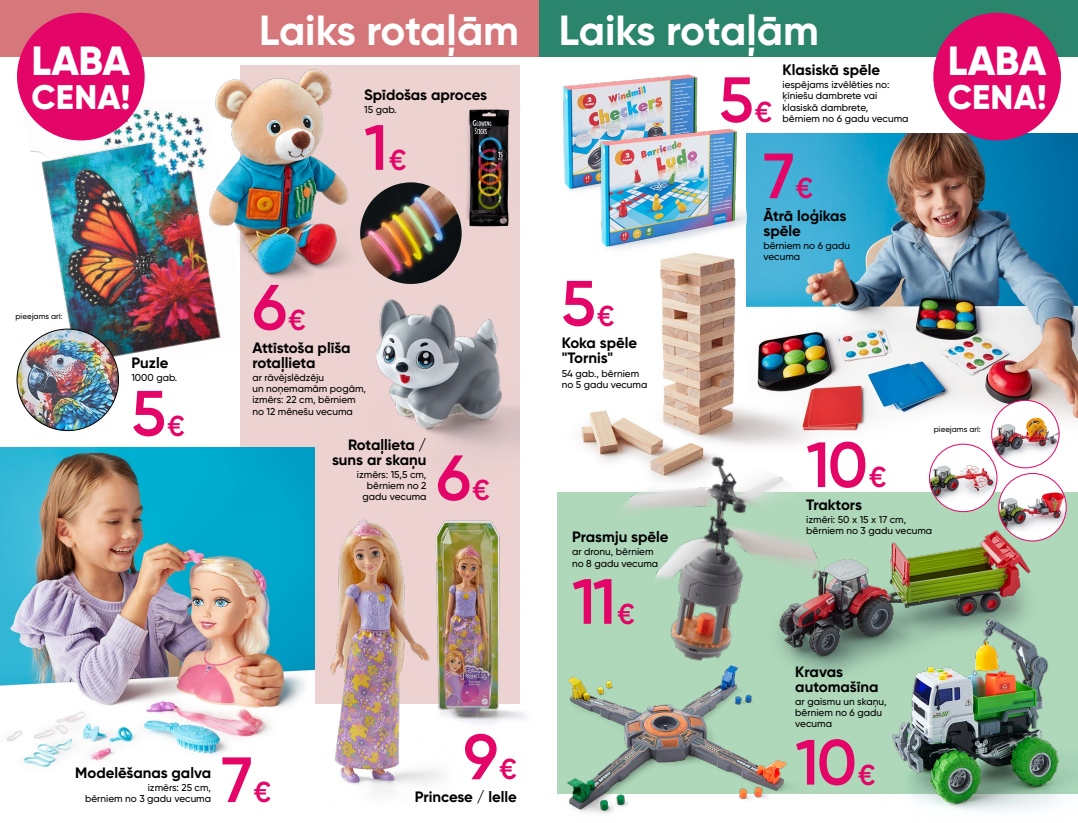
<style>
.page{position:relative;width:1078px;height:823px;background:#fff}
.page>*{position:absolute;margin:0;border:0;box-sizing:border-box;transform-origin:0 0}
.t1{font:600 63.8px "Gilroy";color:#e30567}
.t2{font:700 42px "Gilroy";letter-spacing:-.005em;color:#fff}
.t3{font:800 40.7px "Gilroy";letter-spacing:-.01em;color:#fff}
.t4{font:800 34.1px "Gilroy";letter-spacing:.01em;color:#fff}
.t5{font:700 15px/15px "Gilroy";color:#000}
.t6{font:500 10px/11.2px "Gilroy";color:#000}
.t7{font:500 8px "Gilroy";color:#000}
.s1{font-size:28.8px}
</style>
<div class="page">
<img style="left:579px;top:263px;width:167px;height:177px">
<img style="left:746px;top:133px;width:331px;height:312px">
<div style="left:240px;top:65px;width:279px;height:638px;background:#ecd2d1"></div>
<div style="left:557px;top:492px;width:520px;height:301px;background:#afd8ba"></div>
<img style="left:0;top:447px;width:315px;height:321px">
<div style="left:539px;top:0;width:538px;height:57px;background:#2b856c"></div>
<div style="left:0;top:0;width:539px;height:57px;background:#d5777b"></div>
<img style="left:376px;top:299px;width:143px;height:151px">
<img style="left:23px;top:100px;width:198px;height:255px">
<img style="left:893px;top:530px;width:155px;height:79px">
<img style="left:557px;top:676px;width:263px;height:138px">
<img style="left:580px;top:411px;width:313px;height:294px">
<img style="left:563px;top:74px;width:184px;height:142px">
<img style="left:563px;top:89px;width:183px;height:174px">
<img style="left:164px;top:69px;width:185px;height:221px">
<img style="left:315px;top:519px;width:126px;height:273px">
<img style="left:867px;top:609px;width:210px;height:202px">
<img style="left:467px;top:92px;width:53px;height:145px">
<img style="left:422px;top:514px;width:103px;height:229px">
<img style="left:930px;top:445px;width:66px;height:62px">
<div style="left:928px;top:443px;width:69px;height:69px;border:1px solid #e30567;border-radius:50%"></div>
<img style="left:998px;top:475px;width:67px;height:62px">
<div style="left:998px;top:472px;width:68px;height:69px;border:1px solid #e30567;border-radius:50%"></div>
<img style="left:991px;top:402px;width:67px;height:62px">
<div style="left:990px;top:399px;width:69px;height:69px;border:1px solid #e30567;border-radius:50%"></div>
<img style="left:360px;top:182px;width:107px;height:102px">
<img style="left:16px;top:323px;width:108px;height:109px">
<div style="left:933px;top:13px;width:127px;height:127px;background:#e30567;border-radius:50%"></div>
<div style="left:17px;top:13px;width:128px;height:127px;background:#e30567;border-radius:50%"></div>
<h3 class="t3" style="left:31px;top:35px;width:100px">LABA</h3>
<h3 class="t4" style="left:32px;top:75px;width:100px">CENA!</h3>
<p class="t7" style="left:16px;top:311px;width:48px">pieejams arī:</p>
<h3 class="t5" style="left:131px;top:355px;width:39px">Puzle</h3>
<p class="t6" style="left:131px;top:371px;width:47px">1000 gab.</p>
<h1 class="t1" style="left:131px;top:373px;width:55px">5<span class="s1">€</span></h1>
<h2 class="t2" style="left:259px;top:4px;width:561px">Laiks rotaļām Laiks rotaļām</h2>
<h3 class="t5" style="left:364px;top:87px;width:124px">Spīdošas aproces</h3>
<p class="t6" style="left:364px;top:103px;width:34px">15 gab.</p>
<h1 class="t1" style="left:252px;top:267px;width:55px">6<span class="s1">€</span></h1>
<h1 class="t1" style="left:364px;top:108px;width:44px">1<span class="s1">€</span></h1>
<h3 class="t5" style="left:252px;top:339px;width:100px">Attīstoša plīša rotaļlieta</h3>
<p class="t6" style="left:252px;top:371px;width:115px">ar rāvējslēdzēju<br>un noņemamām pogām, izmērs: 22 cm, bērniem no 12 mēnešu vecuma</p>
<h1 class="t1" style="left:561px;top:263px;width:55px">5<span class="s1">€</span></h1>
<h3 class="t5" style="left:561px;top:335px;width:77px">Koka spēle "Tornis"</h3>
<p class="t6" style="left:561px;top:367px;width:87px">54 gab., bērniem no 5 gadu vecuma</p>
<h1 class="t1" style="left:718px;top:60px;width:55px">5<span class="s1">€</span></h1>
<h3 class="t5" style="left:782px;top:62px;width:99px">Klasiskā spēle</h3>
<p class="t6" style="left:782px;top:79px;width:127px">iespējams izvēlēties no: ķīniešu dambrete vai klasiskā dambrete,<br>bērniem no 6 gadu vecuma</p>
<h1 class="t1" style="left:763px;top:136px;width:51px">7<span class="s1">€</span></h1>
<h3 class="t5" style="left:763px;top:208px;width:85px">Ātrā loģikas spēle</h3>
<p class="t6" style="left:763px;top:240px;width:88px">bērniem no 6 gadu vecuma</p>
<h3 class="t3" style="left:947px;top:35px;width:100px">LABA</h3>
<h3 class="t4" style="left:947px;top:75px;width:100px">CENA!</h3>
<p class="t7" style="left:933px;top:424px;width:48px">pieejams arī:</p>
<h3 class="t5" style="left:332px;top:436px;width:96px;text-align:right">Rotaļlieta / suns ar skaņu</h3>
<p class="t6" style="left:357px;top:468px;width:71px;text-align:right">izmērs: 15,5 cm, bērniem no 2 gadu vecuma</p>
<h1 class="t1" style="left:436px;top:438px;width:55px">6<span class="s1">€</span></h1>
<h3 class="t5" style="left:572px;top:529px;width:98px">Prasmju spēle</h3>
<p class="t6" style="left:572px;top:545px;width:88px">ar dronu, bērniem no 8 gadu vecuma</p>
<h1 class="t1" style="left:572px;top:561px;width:64px">11<span class="s1">€</span></h1>
<h1 class="t1" style="left:806px;top:425px;width:82px">10<span class="s1">€</span></h1>
<h3 class="t5" style="left:806px;top:497px;width:57px">Traktors</h3>
<p class="t6" style="left:806px;top:513px;width:127px">izmēri: 50 x 15 x 17 cm, bērniem no 3 gadu vecuma</p>
<h3 class="t5" style="left:75px;top:764px;width:137px">Modelēšanas galva</h3>
<p class="t6" style="left:85px;top:781px;width:127px;text-align:right">izmērs: 25 cm,<br>bērniem no 3 gadu vecuma</p>
<h1 class="t1" style="left:221px;top:739px;width:51px">7<span class="s1">€</span></h1>
<h1 class="t1" style="left:463px;top:716px;width:55px">9<span class="s1">€</span></h1>
<h3 class="t5" style="left:415px;top:788px;width:104px">Princese / lelle</h3>
<h3 class="t5" style="left:795px;top:663px;width:85px">Kravas automašīna</h3>
<p class="t6" style="left:795px;top:695px;width:93px">ar gaismu un skaņu, bērniem no 6 gadu vecuma</p>
<h1 class="t1" style="left:795px;top:722px;width:82px">10<span class="s1">€</span></h1>
</div>
